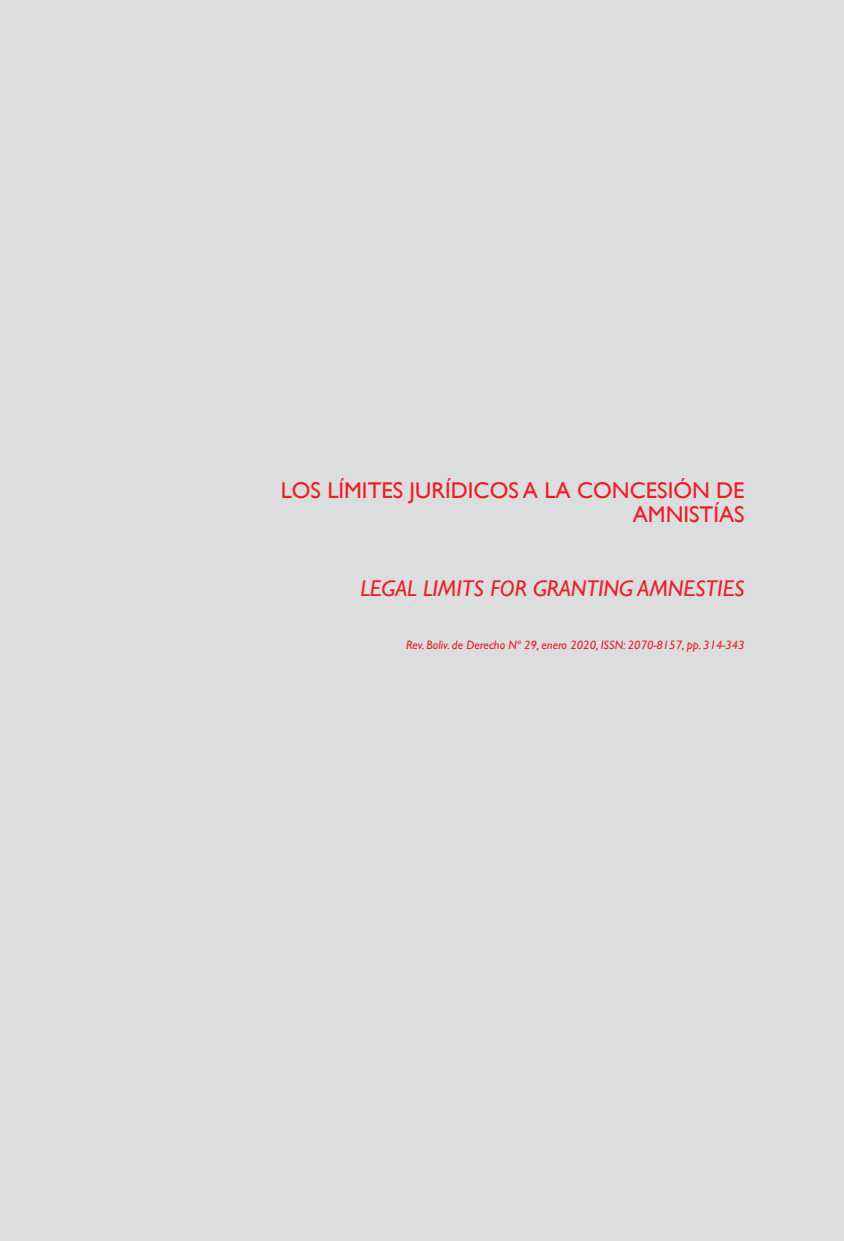
<style>
.page{position:relative;width:844px;height:1241px;background:#fff}
.page>*{position:absolute;margin:0;border:0;box-sizing:border-box;transform-origin:0 0}
.t1{font:22.75px/24.5px "Gill Sans";color:#ee1d23;text-align:right}
.t2{font:italic 22.75px "Gill Sans";color:#ee1d23}
.t3{font:italic 12.25px "Gill Sans";color:#ee1d23}
</style>
<div class="page">
<div style="left:0;top:0;width:843px;height:1240px;background:#dcdddf"></div>
<h1 class="t1" style="left:280px;top:477px;width:465px">LOS LÍMITES JURÍDICOS A LA CONCESIÓN DE<br>AMNISTÍAS</h1>
<h1 class="t2" style="left:360px;top:575px;width:385px">LEGAL LIMITS FOR GRANTING AMNESTIES</h1>
<p class="t3" style="left:406px;top:638px;width:340px">Rev. Boliv. de Derecho Nº 29, enero 2020, ISSN: 2070-8157, pp. 314-343</p>
</div>
